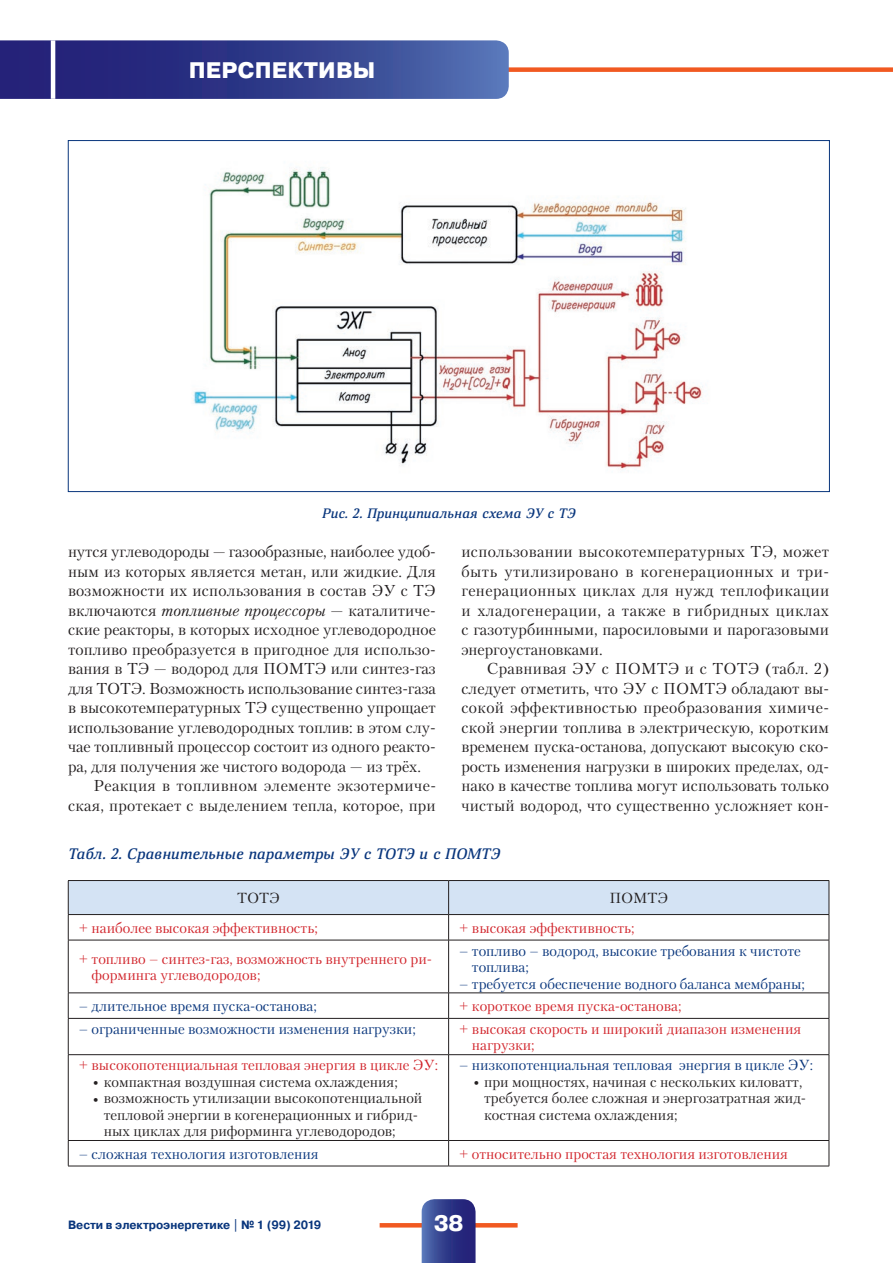
<style>
.page{position:relative;width:893px;height:1263px;background:#fff}
.page>*{position:absolute;margin:0;border:0;box-sizing:border-box;transform-origin:0 0}
.t1{font:800 22.5px "Pragmatica";letter-spacing:.01em;color:#fff}
.t2{font:15.75px/19.5px "Petersburg C";color:#231f20;text-align:justify}
.t3{font:15.75px "Petersburg C";letter-spacing:.025em;color:#231f20}
.t4{font:italic 500 15px "Deca Serif New";letter-spacing:.005em;color:#08357c}
.t5{font:14.55px/16.5px "Petersburg C";color:#d1232a}
.t6{font:14.55px/16.5px "Petersburg C";color:#231f20}
.t7{font:14.55px/16.5px "Petersburg C";color:#08357c}
.t8{font:italic 500 13.5px "Deca Serif New";letter-spacing:.005em;color:#08357c}
.t9{font:700 12px "Pragmatica";color:#08357c;scale:.95 1}
.s1{font-style:italic}
</style>
<div class="page">
<svg style="left:380px;top:1223px;width:138px;height:4px"></svg>
<svg style="left:422px;top:1199px;width:54px;height:64px;background:#39438f"></svg>
<div style="left:461px;top:67px;width:432px;height:5px;background:#f15921"></div>
<svg style="left:0;top:40px;width:509px;height:59px;background:#36408e"></svg>
<hr style="left:51px;top:40px;width:4px;height:59px;background:#fff">
<hr style="left:68px;top:940px;width:381px;height:1px;background:#231f20">
<hr style="left:449px;top:940px;width:380px;height:1px;background:#231f20">
<hr style="left:448px;top:940px;width:1px;height:53px;background:#231f20">
<hr style="left:68px;top:992px;width:381px;height:1px;background:#231f20">
<hr style="left:449px;top:992px;width:380px;height:1px;background:#231f20">
<svg style="left:448px;top:993px;width:1px;height:25px"></svg>
<hr style="left:68px;top:1018px;width:381px;height:1px;background:#231f20">
<hr style="left:449px;top:1018px;width:380px;height:1px;background:#231f20">
<hr style="left:448px;top:1018px;width:1px;height:36px;background:#231f20">
<hr style="left:68px;top:1140px;width:381px;height:1px;background:#231f20">
<hr style="left:449px;top:1140px;width:380px;height:1px;background:#231f20">
<svg style="left:448px;top:1141px;width:1px;height:25px"></svg>
<svg style="left:68px;top:880px;width:762px;height:60px"></svg>
<hr style="left:68px;top:940px;width:1px;height:53px;background:#231f20">
<hr style="left:829px;top:940px;width:1px;height:53px;background:#231f20">
<svg style="left:68px;top:993px;width:1px;height:25px"></svg>
<svg style="left:829px;top:993px;width:1px;height:25px"></svg>
<hr style="left:68px;top:1018px;width:1px;height:36px;background:#231f20">
<hr style="left:829px;top:1018px;width:1px;height:36px;background:#231f20">
<svg style="left:68px;top:1141px;width:1px;height:25px"></svg>
<svg style="left:829px;top:1141px;width:1px;height:25px"></svg>
<hr style="left:68px;top:1166px;width:381px;height:1px;background:#231f20">
<hr style="left:449px;top:1166px;width:380px;height:1px;background:#231f20">
<hr style="left:68px;top:880px;width:381px;height:1px;background:#231f20">
<hr style="left:68px;top:881px;width:1px;height:33px;background:#231f20">
<hr style="left:449px;top:880px;width:380px;height:1px;background:#231f20">
<hr style="left:829px;top:881px;width:1px;height:33px;background:#231f20">
<hr style="left:68px;top:914px;width:381px;height:1px;background:#231f20">
<hr style="left:449px;top:914px;width:380px;height:1px;background:#231f20">
<hr style="left:68px;top:1054px;width:381px;height:1px;background:#231f20">
<hr style="left:68px;top:1055px;width:1px;height:85px;background:#231f20">
<hr style="left:449px;top:1054px;width:380px;height:1px;background:#231f20">
<hr style="left:448px;top:1055px;width:1px;height:85px;background:#231f20">
<hr style="left:829px;top:1055px;width:1px;height:85px;background:#231f20">
<img style="left:193px;top:167px;width:510px;height:303px">
<h1 class="t1" style="left:189px;top:55px;width:188px">Перспективы</h1>
<p class="t8" style="left:322px;top:505px;width:255px">Рис. 2. Принципиальная схема ЭУ с ТЭ</p>
<p class="t2" style="left:68px;top:542px;width:369px">нутся углеводороды — газообразные, наиболее удоб-</p>
<p class="t2" style="left:68px;top:561px;width:369px">ным из которых является метан, или жидкие. Для</p>
<p class="t2" style="left:68px;top:581px;width:369px">возможности их использования в состав ЭУ с ТЭ</p>
<p class="t2" style="left:68px;top:600px;width:369px">включаются <span class="s1">топливные процессоры</span> — каталитиче-</p>
<p class="t2" style="left:68px;top:620px;width:369px">ские реакторы, в которых исходное углеводородное</p>
<p class="t2" style="left:68px;top:639px;width:369px">топливо преобразуется в пригодное для использо-</p>
<p class="t2" style="left:68px;top:659px;width:369px">вания в ТЭ — водород для ПОМТЭ или синтез-газ</p>
<p class="t2" style="left:68px;top:678px;width:369px">для ТОТЭ. Возможность использование синтез-газа</p>
<p class="t2" style="left:68px;top:698px;width:369px">в высокотемпературных ТЭ существенно упрощает</p>
<p class="t2" style="left:68px;top:717px;width:369px">использование углеводородных топлив: в этом слу-</p>
<p class="t2" style="left:68px;top:737px;width:369px">чае топливный процессор состоит из одного реакто-</p>
<p class="t2" style="left:68px;top:756px;width:354px">ра, для получения же чистого водорода — из трёх.</p>
<p class="t3" style="left:94px;top:776px;width:344px">Реакция в топливном элементе экзотермиче-</p>
<p class="t2" style="left:68px;top:795px;width:369px">ская, протекает с выделением тепла, которое, при</p>
<p class="t2" style="left:461px;top:542px;width:369px">использовании высокотемпературных ТЭ, может быть утилизировано в когенерационных и три&shy;генерационных циклах для нужд теплофикации и хладогенерации, а также в гибридных циклах с газотурбинными, паросиловыми и парогазовыми энергоустановками.</p>
<p class="t2" style="left:461px;top:659px;width:369px;text-indent:26px">Сравнивая ЭУ с ПОМТЭ и с ТОТЭ (табл. 2) следует отметить, что ЭУ с ПОМТЭ обладают вы&shy;сокой эффективностью преобразования химиче&shy;ской энергии топлива в электрическую, коротким временем пуска-останова, допускают высокую ско&shy;рость изменения нагрузки в широких пределах, од&shy;нако в качестве топлива могут использовать только чистый водород, что существенно усложняет кон-</p>
<p class="t4" style="left:68px;top:845px;width:434px">Табл. 2. Сравнительные параметры ЭУ с ТОТЭ и с ПОМТЭ</p>
<p class="t6" style="left:237px;top:890px;width:44px">ТОТЭ</p>
<p class="t6" style="left:609px;top:890px;width:60px">ПОМТЭ</p>
<p class="t5" style="left:79px;top:919px;width:240px">+ наиболее высокая эффективность;</p>
<p class="t5" style="left:459px;top:919px;width:177px">+ высокая эффективность;</p>
<p class="t5" style="left:92px;top:950px;width:342px;text-indent:-13px">+ топливо – синтез-газ, возможность внутреннего ри&shy;форминга углеводородов;</p>
<p class="t7" style="left:472px;top:942px;width:330px;text-indent:-13px">– топливо – водород, высокие требования к чистоте топлива;</p>
<p class="t7" style="left:459px;top:975px;width:347px">– требуется обеспечение водного баланса мембраны;</p>
<p class="t7" style="left:79px;top:998px;width:239px">– длительное время пуска-останова;</p>
<p class="t5" style="left:459px;top:998px;width:224px">+ короткое время пуска-останова;</p>
<p class="t7" style="left:79px;top:1020px;width:338px">– ограниченные возможности изменения нагрузки;</p>
<p class="t5" style="left:472px;top:1020px;width:331px;text-indent:-13px">+ высокая скорость и широкий диапазон изменения нагрузки;</p>
<p class="t5" style="left:79px;top:1057px;width:361px">+ высокопотенциальная тепловая энергия в цикле ЭУ:</p>
<p class="t6" style="left:92px;top:1073px;width:308px">• компактная воздушная система охлаждения;</p>
<p class="t6" style="left:104px;top:1090px;width:320px;text-indent:-12px">• возможность утилизации высокопотенциальной тепловой энергии в когенерационных и гибрид&shy;ных циклах для риформинга углеводородов;</p>
<p class="t7" style="left:459px;top:1057px;width:355px">– низкопотенциальная тепловая энергия в цикле ЭУ:</p>
<p class="t6" style="left:484px;top:1073px;width:324px;text-indent:-12px">• при мощностях, начиная с нескольких киловатт, требуется более сложная и энергозатратная жид&shy;костная система охлаждения;</p>
<p class="t7" style="left:79px;top:1145px;width:241px">– сложная технология изготовления</p>
<p class="t5" style="left:459px;top:1145px;width:330px">+ относительно простая технология изготовления</p>
<p class="t9" style="left:68px;top:1217px;width:268px">Вести в электроэнергетике | № 1 (99) 2019</p>
<h1 class="t1" style="left:434px;top:1209px;width:31px">38</h1>
</div>
